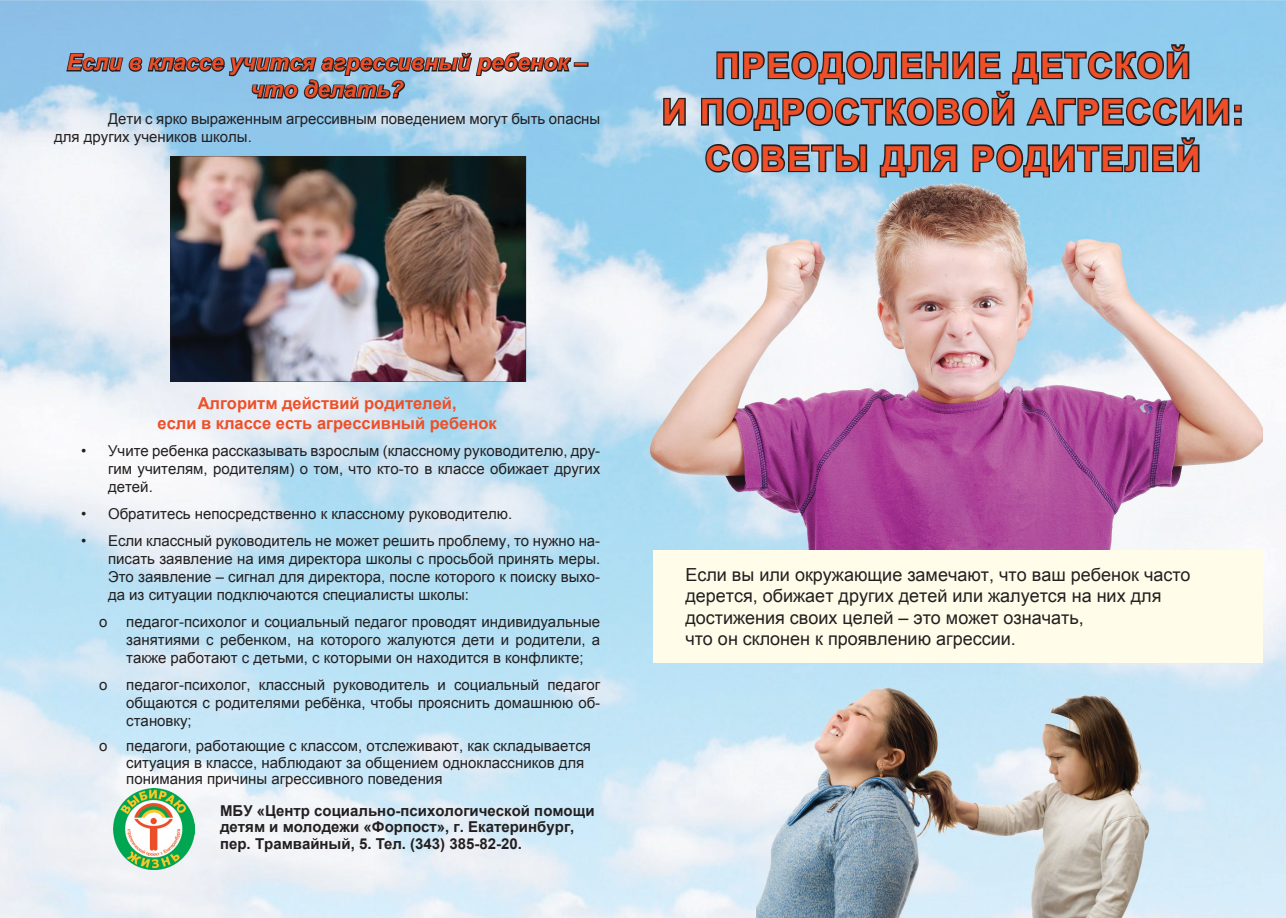
<style>
.page{position:relative;width:1286px;height:918px;background:#fff}
.page>*{position:absolute;margin:0;border:0;box-sizing:border-box;transform-origin:0 0}
.t1{font:700 34.5px/46.5px "Arial";letter-spacing:.05em;color:#ee4f28;text-align:center}
.t2{font:italic 700 22.5px/27px "Arial";color:#ee4f28;text-align:center}
.t3{font:18px/21.6px "Arial";color:#231f20}
.t4{font:700 16.5px/19.8px "Arial";color:#ee4f28;text-align:center}
.t5{font:15px/18px "Arial";color:#231f20;text-align:justify}
.t6{font:700 15px/16.5px "Arial";color:#231f20}
</style>
<div class="page">
<img style="left:0;top:0;width:1286px;height:918px">
<img style="left:757px;top:663px;width:415px;height:255px">
<div style="left:574px;top:62px;width:15px;height:5px;border:2px solid #231f20"></div>
<svg style="left:65px;top:51px;width:508px;height:50px;background:#819fb5"></svg>
<img style="left:642px;top:157px;width:620px;height:393px">
<svg style="left:662px;top:96px;width:25px;height:31px"></svg>
<svg style="left:699px;top:43px;width:544px;height:136px;background:#7198af"></svg>
<img style="left:171px;top:156px;width:355px;height:226px">
<img style="left:113px;top:788px;width:82px;height:81px">
<div style="left:654px;top:550px;width:609px;height:113px;background:#fffde9"></div>
<h2 class="t2" style="left:67px;top:50px;width:522px">Если в классе учится агрессивный ребенок – что делать?</h2>
<p class="t5" style="left:54px;top:110px;width:548px;text-indent:54px">Дети с ярко выраженным агрессивным поведением могут быть опасны для других учеников школы.</p>
<h1 class="t1" style="left:662px;top:43px;width:583px">ПРЕОДОЛЕНИЕ ДЕТСКОЙ<br>И ПОДРОСТКОВОЙ АГРЕССИИ:<br>СОВЕТЫ ДЛЯ РОДИТЕЛЕЙ</h1>
<p class="t4" style="left:158px;top:394px;width:341px">Алгоритм действий родителей,<br>если в классе есть агрессивный ребенок</p>
<p class="t5" style="left:108px;top:441px;width:494px;text-indent:-27px">• Учите ребенка рассказывать взрослым (классному руководителю, дру&shy;гим учителям, родителям) о том, что кто-то в классе обижает других детей.</p>
<p class="t5" style="left:81px;top:504px;width:433px">• Обратитесь непосредственно к классному руководителю.</p>
<p class="t5" style="left:108px;top:531px;width:494px;text-indent:-27px">• Если классный руководитель не может решить проблему, то нужно на&shy;писать заявление на имя директора школы с просьбой принять меры.<br>Это заявление – сигнал для директора, после которого к поиску выхо&shy;да из ситуации подключаются специалисты школы:</p>
<p class="t5" style="left:126px;top:612px;width:475px;text-indent:-27px">o педагог-психолог и социальный педагог проводят индивидуальные занятиями с ребенком, на которого жалуются дети и родители, а также работают с детьми, с которыми он находится в конфликте;</p>
<p class="t5" style="left:126px;top:675px;width:475px;text-indent:-27px">o педагог-психолог, классный руководитель и социальный педагог общаются с родителями ребёнка, чтобы прояснить домашнюю об&shy;становку;</p>
<p class="t5" style="left:126px;top:738px;width:466px;line-height:16.5px;text-align:left;text-indent:-27px">o педагоги, работающие с классом, отслеживают, как складывается ситуация в классе, наблюдают за общением одноклассников для понимания причины агрессивного поведения</p>
<p class="t6" style="left:220px;top:803px;width:376px">МБУ «Центр социально-психологической помощи детям и молодежи «Форпост», г. Екатеринбург, пер. Трамвайный, 5. Тел. (343) 385-82-20.</p>
<p class="t3" style="left:685px;top:564px;width:507px">Если вы или окружающие замечают, что ваш ребенок часто дерется, обижает других детей или жалуется на них для достижения своих целей – это может означать,<br>что он склонен к проявлению агрессии.</p>
</div>
